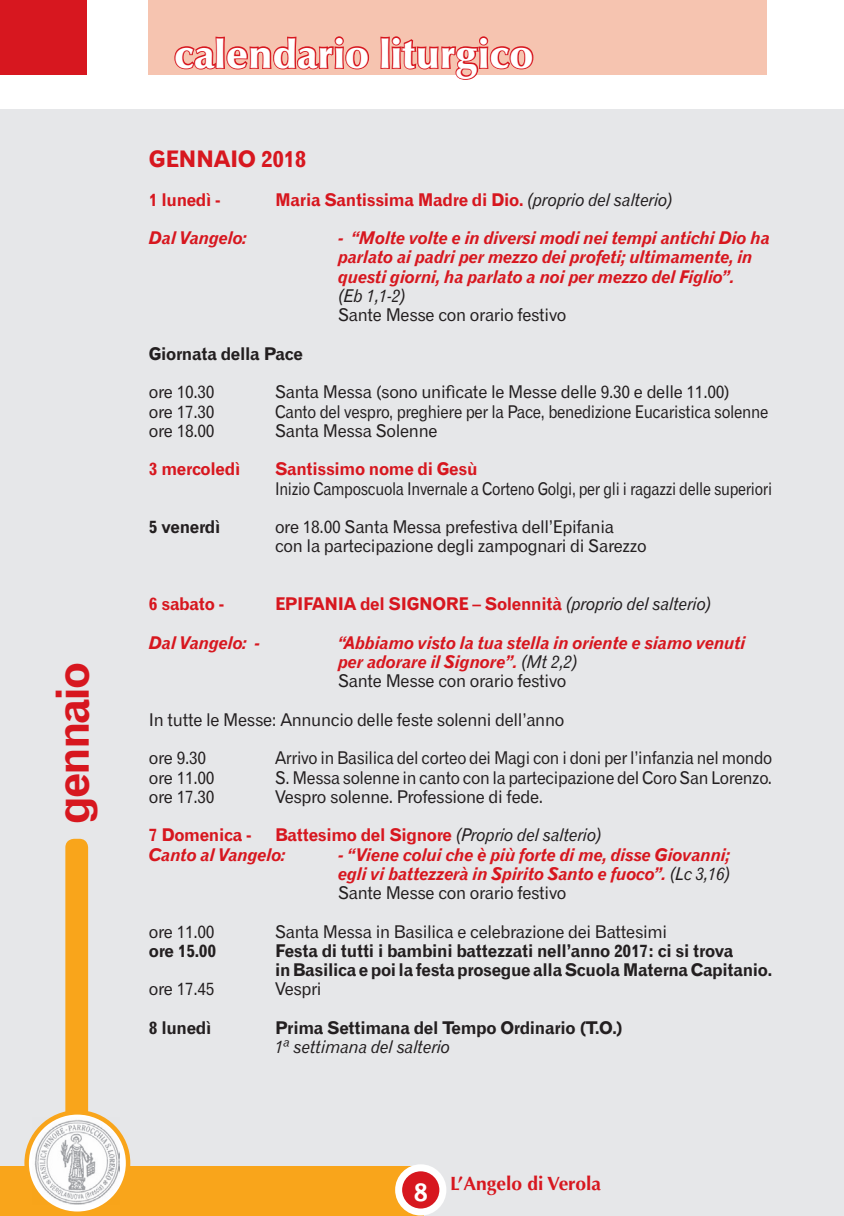
<style>
.page{position:relative;width:844px;height:1216px;background:#fff}
.page>*{position:absolute;margin:0;border:0;box-sizing:border-box;transform-origin:0 0}
.t1{font:45.5px "Gothic 720 BT Bold B";letter-spacing:-.05em;color:#d7171f}
.t2{font:900 40.25px "Optima";color:#fff}
.t3{font:700 24.5px "Cantoria";color:#fff}
.t4{font:22.75px "Gothic 720 BT Bold B";letter-spacing:-.02em;color:#d7171f}
.t5{font:700 19.25px "Optima";color:#d7171f}
.t6{font:17.5px/19.2px "Gothic 720 BT Roman B";letter-spacing:-.02em;color:#231f20}
.t7{font:17.5px/19.2px "Gothic 720 BT Bold Italic B";letter-spacing:-.02em;color:#d7171f}
.t8{font:17.5px/19.2px "Gothic 720 BT Bold B";letter-spacing:-.02em;color:#231f20}
.t9{font:17.5px "Gothic 720 BT Bold B";letter-spacing:-.02em;color:#d7171f}
.t10{font:17.5px "Gothic 720 BT Italic B";letter-spacing:-.02em;color:#231f20}
.t11{font:17.5px "Gothic 720 BT Roman B";letter-spacing:-.02em;color:#231f20;scale:.86 1}
.t12{font:17.5px "Gothic 720 BT Roman B";letter-spacing:-.02em;color:#231f20;scale:.9 1}
.t13{font:17.5px "Gothic 720 BT Roman B";letter-spacing:-.02em;color:#231f20;scale:.93 1}
.t14{font:17.5px "Gothic 720 BT Roman B";letter-spacing:-.02em;color:#231f20;scale:.95 1}
.s1{font-family:"Gothic 720 BT Italic B";color:#231f20}
.s2{font-family:"Gothic 720 BT Bold B";color:#d7171f}
</style>
<div class="page">
<div style="left:0;top:0;width:87px;height:74px;background:#d7171f"></div>
<div style="left:149px;top:0;width:617px;height:74px;background:#f6c4b0"></div>
<svg style="left:173px;top:36px;width:197px;height:39px"></svg>
<svg style="left:379px;top:36px;width:155px;height:44px"></svg>
<div style="left:0;top:109px;width:843px;height:1106px;background:#e6e7e9"></div>
<div style="left:0;top:1166px;width:423px;height:49px;background:#f9a51b"></div>
<div style="left:398px;top:1167px;width:45px;height:44px;background:#d7171f;border-radius:50%"></div>
<div style="left:395px;top:1164px;width:51px;height:51px;border:7px solid #fff;border-radius:50%"></div>
<div style="left:65px;top:838px;width:23px;height:318px;background:#f9a51b;border-radius:9px"></div>
<svg style="left:27px;top:1112px;width:101px;height:101px"></svg>
<div style="left:24px;top:1110px;width:106px;height:105px;border:4px solid #f9a51b;border-radius:50%"></div>
<img style="left:32px;top:1117px;width:88px;height:87px">
<h1 class="t1" style="left:45px;top:823px;width:163px;rotate:-90deg">gennaio</h1>
<h2 class="t2" style="left:174px;top:30px;width:361px">calendario liturgico</h2>
<h3 class="t4" style="left:149px;top:145px;width:159px">GENNAIO 2018</h3>
<p class="t9" style="left:149px;top:189px;width:73px">1 lunedì -</p>
<p class="t9" style="left:275px;top:189px;width:399px">Maria Santissima Madre di Dio. <span class="s1">(proprio del salterio)</span></p>
<p class="t7" style="left:149px;top:228px;width:99px">Dal Vangelo:</p>
<p class="t7" style="left:338px;top:228px;width:433px">- “Molte volte e in diversi modi nei tempi antichi Dio ha parlato ai padri per mezzo dei profeti; ultimamente, in questi giorni, ha parlato a noi per mezzo del Figlio”.</p>
<p class="t10" style="left:338px;top:285px;width:70px">(Eb 1,1-2)</p>
<p class="t6" style="left:338px;top:305px;width:230px">Sante Messe con orario festivo</p>
<p class="t8" style="left:149px;top:344px;width:155px">Giornata della Pace</p>
<p class="t6" style="left:149px;top:382px;width:67px">ore 10.30</p>
<p class="t6" style="left:275px;top:382px;width:456px">Santa Messa (sono unificate le Messe delle 9.30 e delle 11.00)</p>
<p class="t6" style="left:149px;top:401px;width:67px">ore 17.30</p>
<p class="t12" style="left:275px;top:400px;width:549px">Canto del vespro, preghiere per la Pace, benedizione Eucaristica solenne</p>
<p class="t6" style="left:149px;top:421px;width:67px">ore 18.00</p>
<p class="t6" style="left:275px;top:421px;width:164px">Santa Messa Solenne</p>
<p class="t9" style="left:149px;top:458px;width:93px">3 mercoledì</p>
<p class="t9" style="left:275px;top:458px;width:204px">Santissimo nome di Gesù</p>
<p class="t11" style="left:275px;top:477px;width:579px">Inizio Camposcuola Invernale a Corteno Golgi, per gli i ragazzi delle superiori</p>
<p class="t8" style="left:149px;top:517px;width:73px">5 venerdì</p>
<p class="t6" style="left:275px;top:517px;width:373px">ore 18.00 Santa Messa prefestiva dell’Epifania<br>con la partecipazione degli zampognari di Sarezzo</p>
<p class="t9" style="left:149px;top:593px;width:77px">6 sabato -</p>
<p class="t9" style="left:275px;top:593px;width:438px">EPIFANIA del SIGNORE – Solennità <span class="s1">(proprio del salterio)</span></p>
<p class="t7" style="left:149px;top:632px;width:113px">Dal Vangelo: -</p>
<p class="t7" style="left:338px;top:632px;width:409px">“Abbiamo visto la tua stella in oriente e siamo venuti per adorare il Signore”. <span class="s1">(Mt 2,2)</span></p>
<p class="t6" style="left:338px;top:671px;width:230px">Sante Messe con orario festivo</p>
<p class="t6" style="left:149px;top:709px;width:417px">In tutte le Messe: Annuncio delle feste solenni dell’anno</p>
<p class="t6" style="left:149px;top:748px;width:59px">ore 9.30</p>
<p class="t13" style="left:275px;top:747px;width:536px">Arrivo in Basilica del corteo dei Magi con i doni per l’infanzia nel mondo</p>
<p class="t6" style="left:149px;top:767px;width:67px">ore 11.00</p>
<p class="t14" style="left:275px;top:766px;width:524px">S. Messa solenne in canto con la partecipazione del Coro San Lorenzo.</p>
<p class="t6" style="left:149px;top:786px;width:67px">ore 17.30</p>
<p class="t6" style="left:275px;top:786px;width:269px">Vespro solenne. Professione di fede.</p>
<p class="t9" style="left:149px;top:824px;width:104px">7 Domenica -</p>
<p class="t10" style="left:275px;top:824px;width:328px"><span class="s2">Battesimo del Signore</span> (Proprio del salterio)</p>
<p class="t7" style="left:149px;top:844px;width:138px">Canto al Vangelo:</p>
<p class="t7" style="left:338px;top:844px;width:394px">- “Viene colui che è più forte di me, disse Giovanni; egli vi battezzerà in Spirito Santo e fuoco”. <span class="s1">(Lc 3,16)</span></p>
<p class="t6" style="left:338px;top:883px;width:230px">Sante Messe con orario festivo</p>
<p class="t6" style="left:149px;top:921px;width:67px">ore 11.00</p>
<p class="t6" style="left:275px;top:921px;width:393px">Santa Messa in Basilica e celebrazione dei Battesimi</p>
<p class="t8" style="left:149px;top:940px;width:69px">ore 15.00</p>
<p class="t8" style="left:275px;top:940px;width:498px">Festa di tutti i bambini battezzati nell’anno 2017: ci si trova<br>in Basilica e poi la festa prosegue alla Scuola Materna Capitanio.</p>
<p class="t6" style="left:149px;top:979px;width:67px">ore 17.45</p>
<p class="t6" style="left:275px;top:979px;width:48px">Vespri</p>
<p class="t8" style="left:149px;top:1017px;width:64px">8 lunedì</p>
<p class="t8" style="left:275px;top:1017px;width:349px">Prima Settimana del Tempo Ordinario (T.O.)</p>
<p class="t10" style="left:275px;top:1036px;width:177px">1ª settimana del salterio</p>
<h3 class="t3" style="left:413px;top:1177px;width:16px">8</h3>
<p class="t5" style="left:450px;top:1172px;width:152px">L’Angelo di Verola</p>
</div>
